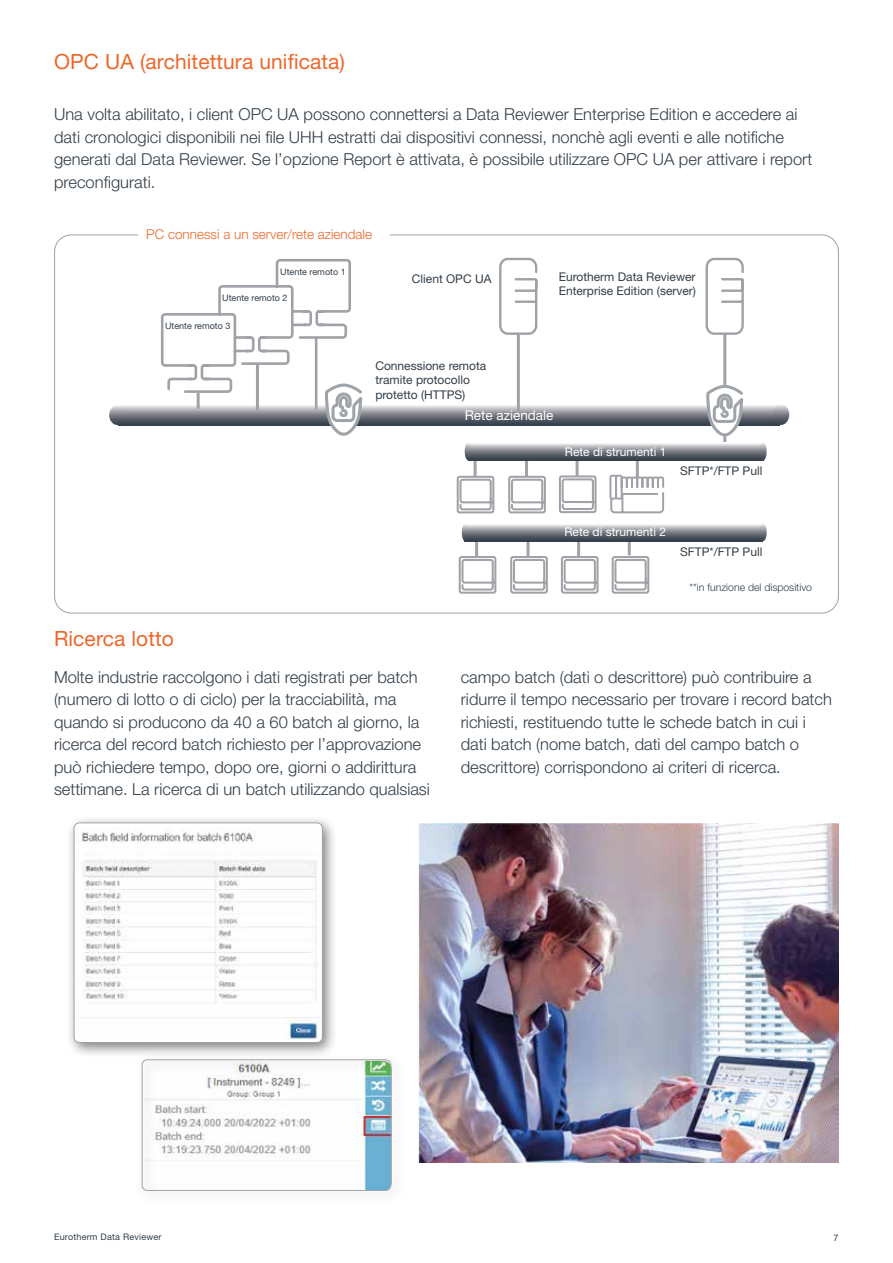
<style>
.page{position:relative;width:893px;height:1263px;background:#fff}
.page>*{position:absolute;margin:0;border:0;box-sizing:border-box;transform-origin:0 0}
.t1{font:21px "Helvetica Neue LT Std";letter-spacing:.005em;color:#ec672a}
.t2{font:300 16.5px/22.5px "Helvetica Neue LT Std";color:#323e48}
.t3{font:300 13.5px "Helvetica Neue LT Std";color:#ec672a}
.t4{font:13.5px "Helvetica Neue LT Std";color:#fff}
.t5{font:12px/14.4px "Helvetica Neue LT Std";color:#323e48}
.t6{font:12px "Helvetica Neue LT Std";color:#fff}
.t7{font:300 10.5px "Helvetica Neue LT Std";color:#323e48}
.t8{font:9px "Helvetica Neue LT Std";color:#323e48}
.t9{font:9px "Helvetica Neue LT Std";letter-spacing:.025em;color:#323e48}
</style>
<div class="page">
<svg style="left:118px;top:404px;width:661px;height:22px;background:#868a91"></svg>
<svg style="left:773px;top:404px;width:16px;height:21px"></svg>
<svg style="left:109px;top:405px;width:17px;height:20px"></svg>
<hr style="left:474px;top:449px;width:3px;height:27px;background:#a1a2a7">
<hr style="left:525px;top:451px;width:3px;height:25px;background:#a1a2a7">
<hr style="left:576px;top:451px;width:3px;height:25px;background:#a1a2a7">
<hr style="left:636px;top:451px;width:3px;height:26px;background:#a1a2a7">
<hr style="left:517px;top:333px;width:3px;height:82px;background:#a1a2a7">
<hr style="left:723px;top:334px;width:3px;height:109px;background:#a1a2a7">
<svg style="left:471px;top:442px;width:289px;height:18px;background:#8b8f96"></svg>
<svg style="left:760px;top:443px;width:7px;height:17px"></svg>
<svg style="left:456px;top:475px;width:39px;height:39px"></svg>
<svg style="left:508px;top:475px;width:38px;height:39px"></svg>
<svg style="left:558px;top:474px;width:39px;height:40px"></svg>
<svg style="left:458px;top:555px;width:39px;height:39px"></svg>
<hr style="left:475px;top:532px;width:3px;height:24px;background:#a1a2a7">
<svg style="left:510px;top:555px;width:38px;height:39px"></svg>
<hr style="left:526px;top:534px;width:3px;height:22px;background:#a1a2a7">
<svg style="left:560px;top:556px;width:39px;height:38px"></svg>
<hr style="left:577px;top:534px;width:3px;height:22px;background:#a1a2a7">
<svg style="left:611px;top:555px;width:39px;height:39px"></svg>
<hr style="left:628px;top:533px;width:3px;height:22px;background:#a1a2a7">
<svg style="left:609px;top:474px;width:56px;height:40px"></svg>
<svg style="left:468px;top:525px;width:291px;height:16px;background:#7d8188"></svg>
<svg style="left:759px;top:524px;width:8px;height:17px"></svg>
<svg style="left:160px;top:259px;width:202px;height:177px"></svg>
<svg style="left:706px;top:385px;width:37px;height:51px"></svg>
<svg style="left:465px;top:443px;width:6px;height:17px"></svg>
<svg style="left:462px;top:524px;width:6px;height:17px"></svg>
<svg style="left:705px;top:257px;width:39px;height:79px"></svg>
<svg style="left:499px;top:257px;width:39px;height:79px"></svg>
<div style="left:66px;top:815px;width:272px;height:243px;background:#000;opacity:.5"></div>
<div style="left:74px;top:823px;width:248px;height:219px;background:#fff;border-radius:5px"></div>
<div style="left:74px;top:822px;width:249px;height:221px;border:1px solid #a1a2a7;border-radius:5px"></div>
<img style="left:76px;top:828px;width:244px;height:211px">
<img style="left:419px;top:823px;width:420px;height:340px">
<div style="left:134px;top:1051px;width:273px;height:155px;background:#000;opacity:.5"></div>
<div style="left:142px;top:1059px;width:249px;height:132px;border:1px solid #a1a2a7;border-radius:5px"></div>
<p class="t1" style="left:54px;top:49px;width:292px">OPC UA (architettura unificata)</p>
<p class="t2" style="left:54px;top:103px;width:760px">Una volta abilitato, i client OPC UA possono connettersi a Data Reviewer Enterprise Edition e accedere ai dati cronologici disponibili nei file UHH estratti dai dispositivi connessi, nonchè agli eventi e alle notifiche generati dal Data Reviewer. Se l’opzione Report è attivata, è possibile utilizzare OPC UA per attivare i report preconfigurati.</p>
<p class="t3" style="left:146px;top:226px;width:227px">PC connessi a un server/rete aziendale</p>
<p class="t8" style="left:280px;top:267px;width:67px">Utente remoto 1</p>
<p class="t8" style="left:222px;top:293px;width:67px">Utente remoto 2</p>
<p class="t8" style="left:165px;top:321px;width:67px">Utente remoto 3</p>
<p class="t5" style="left:412px;top:272px;width:81px">Client OPC UA</p>
<p class="t5" style="left:375px;top:358px;width:112px">Connessione remota tramite protocollo protetto (HTTPS)</p>
<p class="t5" style="left:559px;top:269px;width:139px">Eurotherm Data Reviewer<br>Enterprise Edition (server)</p>
<p class="t1" style="left:54px;top:626px;width:121px">Ricerca lotto</p>
<p class="t4" style="left:465px;top:407px;width:90px">Rete aziendale</p>
<p class="t6" style="left:565px;top:444px;width:103px">Rete di strumenti 1</p>
<p class="t5" style="left:680px;top:464px;width:84px">SFTP*/FTP Pull</p>
<p class="t6" style="left:564px;top:525px;width:103px">Rete di strumenti 2</p>
<p class="t5" style="left:680px;top:544px;width:84px">SFTP*/FTP Pull</p>
<p class="t7" style="left:689px;top:581px;width:124px">**in funzione del dispositivo</p>
<p class="t2" style="left:54px;top:665px;width:377px">Molte industrie raccolgono i dati registrati per batch (numero di lotto o di ciclo) per la tracciabilità, ma quando si producono da 40 a 60 batch al giorno, la ricerca del record batch richiesto per l’approvazione può richiedere tempo, dopo ore, giorni o addirittura settimane. La ricerca di un batch utilizzando qualsiasi</p>
<p class="t2" style="left:461px;top:665px;width:373px">campo batch (dati o descrittore) può contribuire a ridurre il tempo necessario per trovare i record batch richiesti, restituendo tutte le schede batch in cui i dati batch (nome batch, dati del campo batch o descrittore) corrispondono ai criteri di ricerca.</p>
<p class="t9" style="left:54px;top:1231px;width:109px">Eurotherm Data Reviewer</p>
<p class="t8" style="left:833px;top:1232px;width:7px">7</p>
</div>
